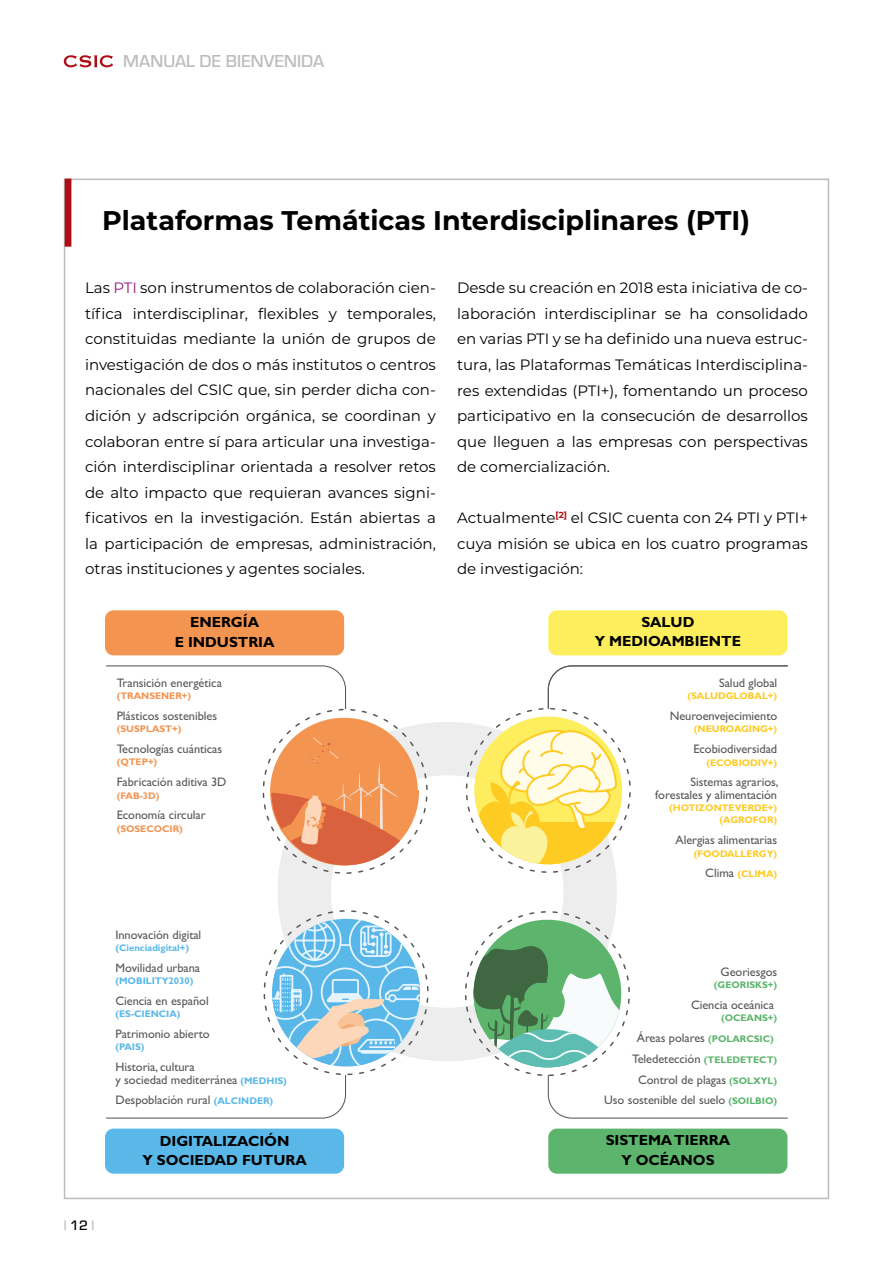
<style>
.page{position:relative;width:893px;height:1263px;background:#fff}
.page>*{position:absolute;margin:0;border:0;box-sizing:border-box;transform-origin:0 0}
.Heading_3{font:700 27px "Montserrat";color:#000}
.t1{font:500 18px "Eurostile";color:#bcbcbc}
.First_Paragraph{font:15px/25.5px "Montserrat";color:#000;text-align:justify}
.Body_Text{font:15px/25.5px "Montserrat";color:#000;text-align:justify}
.t2{font:700 14.7px/19.4px "Gill Sans";letter-spacing:-.005em;color:#000;text-align:center}
.t3{font:500 14.25px "Eurostile";color:#bcbcbc}
.t4{font:12.3px/12.3px "Gill Sans";letter-spacing:-.005em;color:#585857;text-align:right}
.t5{font:700 9.6px/12.3px "Gill Sans";letter-spacing:-.005em;color:#fecb23;text-align:right}
.t6{font:700 9.6px "Gill Sans";letter-spacing:-.005em;color:#f39451}
.t7{font:700 9.6px "Gill Sans";letter-spacing:-.005em;color:#5ab8e9}
.t8{font:700 9.6px "Gill Sans";letter-spacing:-.005em;color:#5db56d}
.s1{color:#951b81}
.s2{font-weight:700;font-size:9.6px;color:#5ab8e9}
.s3{color:#000}
.s4{font-weight:400;font-size:12.3px;color:#585857}
.s5{font-weight:700;font-size:9.6px;color:#5db56d}
</style>
<div class="page">
<svg style="left:64px;top:55px;width:49px;height:12px"></svg>
<div style="left:548px;top:1128px;width:239px;height:46px;background:#5db56d;border-radius:9px"></div>
<svg style="left:547px;top:1086px;width:241px;height:33px"></svg>
<svg style="left:435px;top:722px;width:182px;height:339px"></svg>
<svg style="left:347px;top:709px;width:88px;height:165px"></svg>
<svg style="left:347px;top:901px;width:91px;height:175px"></svg>
<svg style="left:453px;top:899px;width:177px;height:187px"></svg>
<svg style="left:458px;top:665px;width:330px;height:216px"></svg>
<div style="left:548px;top:610px;width:239px;height:45px;background:#fdee5e;border-radius:9px"></div>
<div style="left:105px;top:1128px;width:239px;height:46px;background:#5ab8e9;border-radius:9px"></div>
<svg style="left:106px;top:665px;width:241px;height:454px"></svg>
<div style="left:105px;top:610px;width:239px;height:45px;background:#f39451;border-radius:9px"></div>
<div style="left:65px;top:179px;width:6px;height:68px;background:#ae0e16"></div>
<p class="t1" style="left:123px;top:49px;width:202px">MANUAL DE BIENVENIDA</p>
<p class="Heading_3" style="left:102px;top:201px;width:649px">Plataformas Temáticas Interdisciplinares (PTI)</p>
<p class="First_Paragraph" style="left:85px;top:275px;width:352px">Las <span class="s1">PTI</span> son instrumentos de colaboración cien&shy;tífica interdisciplinar, flexibles y temporales, constituidas mediante la unión de grupos de investigación de dos o más institutos o centros nacionales del CSIC que, sin perder dicha con&shy;dición y adscripción orgánica, se coordinan y colaboran entre sí para articular una investiga&shy;ción interdisciplinar orientada a resolver retos de alto impacto que requieran avances signi&shy;ficativos en la investigación. Están abiertas a la participación de empresas, administración, otras instituciones y agentes sociales.</p>
<p class="Body_Text" style="left:457px;top:275px;width:352px">Desde su creación en 2018 esta iniciativa de co&shy;laboración interdisciplinar se ha consolidado en varias PTI y se ha definido una nueva estruc&shy;tura, las Plataformas Temáticas Interdisciplina&shy;res extendidas (PTI+), fomentando un proceso participativo en la consecución de desarrollos que lleguen a las empresas con perspectivas de comercialización.</p>
<p class="Body_Text" style="left:457px;top:504px;width:352px">Actualmente<sup>[2]</sup> el CSIC cuenta con 24 PTI y PTI+ cuya misión se ubica en los cuatro programas de investigación:</p>
<p class="t2" style="left:175px;top:613px;width:101px">ENERGÍA<br>E INDUSTRIA</p>
<p class="t4" style="left:117px;top:677px;width:107px">Transición energética</p>
<p class="t4" style="left:117px;top:710px;width:102px">Plásticos sostenibles</p>
<p class="t6" style="left:117px;top:723px;width:66px">(SUSPLAST+)</p>
<p class="t6" style="left:117px;top:690px;width:76px">(TRANSENER+)</p>
<p class="t4" style="left:117px;top:743px;width:107px">Tecnologías cuánticas</p>
<p class="t6" style="left:117px;top:756px;width:42px">(QTEP+)</p>
<p class="t4" style="left:117px;top:776px;width:111px">Fabricación aditiva 3D</p>
<p class="t6" style="left:117px;top:789px;width:44px">(FAB-3D)</p>
<p class="t4" style="left:117px;top:809px;width:90px">Economía circular</p>
<p class="t6" style="left:117px;top:823px;width:68px">(SOSECOCIR)</p>
<p class="t4" style="left:115px;top:929px;width:87px">Innovación digital</p>
<p class="t7" style="left:115px;top:942px;width:75px">(Cienciadigital+)</p>
<p class="t4" style="left:115px;top:962px;width:86px">Movilidad urbana</p>
<p class="t7" style="left:115px;top:975px;width:79px">(MOBILITY2030)</p>
<p class="t4" style="left:115px;top:995px;width:95px">Ciencia en español</p>
<p class="t7" style="left:115px;top:1008px;width:67px">(ES-CIENCIA)</p>
<p class="t4" style="left:115px;top:1028px;width:96px">Patrimonio abierto</p>
<p class="t7" style="left:115px;top:1041px;width:31px">(PAIS)</p>
<p class="t4" style="left:115px;top:1061px;width:173px;text-align:left">Historia, cultura<br>y sociedad mediterránea <span class="s2">(MEDHIS)</span></p>
<p class="t4" style="left:115px;top:1094px;width:159px">Despoblación rural <span class="s2">(ALCINDER)</span></p>
<p class="t2" style="left:143px;top:1131px;width:166px">DIGITALIZACIÓN<br>Y SOCIEDAD FUTURA</p>
<p class="t3" style="left:64px;top:1215px;width:32px">l <span class="s3">12</span> l</p>
<p class="t2" style="left:595px;top:613px;width:148px">SALUD<br>Y MEDIOAMBIENTE</p>
<p class="t4" style="left:719px;top:677px;width:60px">Salud global</p>
<p class="t5" style="left:687px;top:690px;width:91px">(SALUDGLOBAL+)</p>
<p class="t4" style="left:670px;top:710px;width:109px">Neuroenvejecimiento</p>
<p class="t5" style="left:694px;top:723px;width:85px">(NEUROAGING+)</p>
<p class="t5" style="left:706px;top:756px;width:72px">(ECOBIODIV+)</p>
<p class="t4" style="left:693px;top:743px;width:85px">Ecobiodiversidad</p>
<p class="t4" style="left:655px;top:776px;width:125px">Sistemas agrarios, forestales y alimentación</p>
<p class="t4" style="left:675px;top:834px;width:103px">Alergias alimentarias</p>
<p class="t5" style="left:669px;top:802px;width:110px">(HOTIZONTEVERDE+) (AGROFOR)</p>
<p class="t5" style="left:694px;top:843px;width:85px;line-height:20.7px">(FOODALLERGY)<br><span class="s4">Clima</span> (CLIMA)</p>
<p class="t4" style="left:721px;top:966px;width:58px">Georiesgos</p>
<p class="t8" style="left:714px;top:979px;width:65px">(GEORISKS+)</p>
<p class="t4" style="left:691px;top:999px;width:84px">Ciencia oceánica</p>
<p class="t8" style="left:721px;top:1012px;width:58px">(OCEANS+)</p>
<p class="t4" style="left:632px;top:1028px;width:147px;line-height:20.7px;text-align:center">Áreas polares <span class="s5">(POLARCSIC)<br></span>Teledetección <span class="s5">(TELEDETECT)<br></span>Control de plagas <span class="s5">(SOLXYL)</span></p>
<p class="t4" style="left:604px;top:1094px;width:175px">Uso sostenible del suelo <span class="s5">(SOILBIO)</span></p>
<p class="t2" style="left:606px;top:1131px;width:126px">SISTEMA TIERRA<br>Y OCÉANOS</p>
</div>
